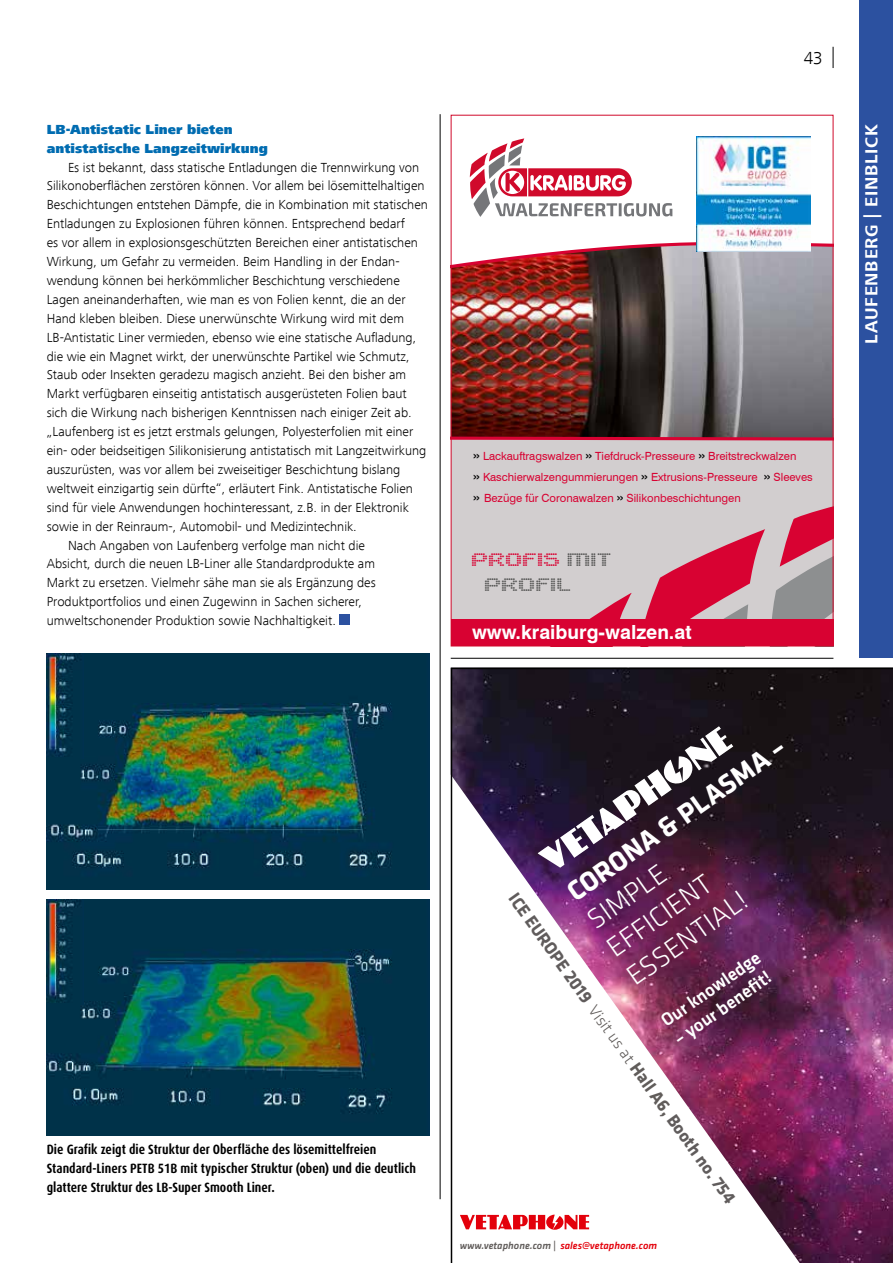
<style>
.page{position:relative;width:893px;height:1263px;background:#fff}
.page>*{position:absolute;margin:0;border:0;box-sizing:border-box;transform-origin:0 0}
.t1{font:300 28.5px/34px "Klavika";color:#fff}
.t2{font:700 28.5px "Klavika";color:#fff}
.t3{font:21.45px/25.5px "V5 Prophit Dot";color:#565655}
.t4{font:700 19.5px "Swiss 721 BT";color:#fff}
.t5{font:500 18.75px "Klavika";color:#fff}
.t6{font:700 18px "Klavika";color:#605c5c}
.t7{font:700 18px "Frutiger Next Com";letter-spacing:.04em;color:#fff}
.t8{font:300 18px "Frutiger Next Com";color:#000}
.t9{font:300 13.5px "Frutiger Next Com";color:#000}
.t10{font:700 condensed 13.5px/18.9px "Dax OT";color:#000}
.t11{font:900 13.5px/18.9px "Frutiger Next Com";letter-spacing:.005em;color:#006cb1}
.t12{font:11.25px/21px "Swiss 721 BT";color:#d80232}
.t13{font:italic 500 10.5px "Klavika";color:#e3000b}
.s1{font-size:15px;color:#000}
.s2{color:#d80232}
.s3{font-weight:300;font-size:16.5px;color:#605c5a}
.s4{color:#605c5a}
</style>
<div class="page">
<div style="left:859px;top:0;width:34px;height:1263px;background:#2c51a0"></div>
<svg style="left:833px;top:47px;width:1px;height:21px"></svg>
<div style="left:782px;top:658px;width:111px;height:47px;background:#fff"></div>
<hr style="left:451px;top:658px;width:382px;height:1px;background:#000">
<div style="left:339px;top:614px;width:11px;height:11px;background:#2c51a0"></div>
<img style="left:47px;top:899px;width:382px;height:236px">
<div style="left:451px;top:419px;width:382px;height:204px;background:#d2cecf"></div>
<svg style="left:470px;top:138px;width:202px;height:79px"></svg>
<img style="left:453px;top:242px;width:378px;height:199px">
<svg style="left:510px;top:507px;width:321px;height:113px"></svg>
<div style="left:451px;top:620px;width:382px;height:26px;background:#d80232"></div>
<img style="left:696px;top:137px;width:115px;height:115px">
<img style="left:47px;top:653px;width:382px;height:237px">
<img style="left:47px;top:653px;width:36px;height:105px">
<img style="left:47px;top:899px;width:36px;height:105px">
<hr style="left:440px;top:114px;width:1px;height:1085px;background:#000">
<img style="left:451px;top:668px;width:442px;height:595px">
<p class="t11" style="left:47px;top:120px;width:223px">LB-Antistatic Liner bieten antistatische Langzeitwirkung</p>
<p class="t9" style="left:68px;top:159px;width:353px">Es ist bekannt, dass statische Entladungen die Trennwirkung von</p>
<p class="t9" style="left:47px;top:178px;width:379px">Silikonoberflächen zerstören können. Vor allem bei lösemittelhaltigen</p>
<p class="t9" style="left:47px;top:197px;width:383px">Beschichtungen entstehen Dämpfe, die in Kombination mit statischen</p>
<p class="t9" style="left:47px;top:216px;width:360px">Entladungen zu Explosionen führen können. Entsprechend bedarf</p>
<p class="t9" style="left:47px;top:235px;width:373px">es vor allem in explosionsgeschützten Bereichen einer antistatischen</p>
<p class="t9" style="left:47px;top:254px;width:354px">Wirkung, um Gefahr zu vermeiden. Beim Handling in der Endan-</p>
<p class="t9" style="left:47px;top:273px;width:355px">wendung können bei herkömmlicher Beschichtung verschiedene</p>
<p class="t9" style="left:47px;top:292px;width:360px">Lagen aneinanderhaften, wie man es von Folien kennt, die an der</p>
<p class="t9" style="left:47px;top:310px;width:359px">Hand kleben bleiben. Diese unerwünschte Wirkung wird mit dem</p>
<p class="t9" style="left:47px;top:329px;width:371px">LB-Antistatic Liner vermieden, ebenso wie eine statische Aufladung,</p>
<p class="t9" style="left:47px;top:348px;width:364px">die wie ein Magnet wirkt, der unerwünschte Partikel wie Schmutz,</p>
<p class="t9" style="left:47px;top:367px;width:361px">Staub oder Insekten geradezu magisch anzieht. Bei den bisher am</p>
<p class="t9" style="left:47px;top:386px;width:361px">Markt verfügbaren einseitig antistatisch ausgerüsteten Folien baut</p>
<p class="t9" style="left:47px;top:405px;width:366px">sich die Wirkung nach bisherigen Kenntnissen nach einiger Zeit ab.</p>
<p class="t9" style="left:47px;top:424px;width:368px">„Laufenberg ist es jetzt erstmals gelungen, Polyesterfolien mit einer</p>
<p class="t9" style="left:47px;top:443px;width:381px">ein- oder beidseitigen Silikonisierung antistatisch mit Langzeitwirkung</p>
<p class="t9" style="left:47px;top:462px;width:355px">auszurüsten, was vor allem bei zweiseitiger Beschichtung bislang</p>
<p class="t9" style="left:47px;top:481px;width:368px">weltweit einzigartig sein dürfte“, erläutert Fink. Antistatische Folien</p>
<p class="t9" style="left:47px;top:499px;width:364px">sind für viele Anwendungen hochinteressant, z.B. in der Elektronik</p>
<p class="t9" style="left:47px;top:518px;width:312px">sowie in der Reinraum-, Automobil- und Medizintechnik.</p>
<p class="t9" style="left:68px;top:537px;width:298px">Nach Angaben von Laufenberg verfolge man nicht die</p>
<p class="t9" style="left:47px;top:556px;width:330px">Absicht, durch die neuen LB-Liner alle Standardprodukte am</p>
<p class="t9" style="left:47px;top:575px;width:330px">Markt zu ersetzen. Vielmehr sähe man sie als Ergänzung des</p>
<p class="t9" style="left:47px;top:594px;width:317px">Produktportfolios und einen Zugewinn in Sachen sicherer,</p>
<p class="t9" style="left:47px;top:613px;width:291px">umweltschonender Produktion sowie Nachhaltigkeit.</p>
<h3 class="t8" style="left:804px;top:48px;width:20px">43</h3>
<p class="t12" style="left:473px;top:446px;width:341px"><span class="s1">»</span> Lackauftragswalzen <span class="s1">»</span> Tiefdruck-Presseure <span class="s1">»</span> Breitstreckwalzen<br><span class="s1">»</span> Kaschierwalzengummierungen <span class="s1">»</span> Extrusions-Presseure <span class="s1">»</span> Sleeves <span class="s1">»</span> Bezüge für Coronawalzen <span class="s1">»</span> Silikonbeschichtungen</p>
<h2 class="t3" style="left:485px;top:546px;width:129px;text-indent:-13px"><span class="s2">PROFIS</span> MIT<br>PROFIL</h2>
<h3 class="t4" style="left:472px;top:620px;width:221px">www.kraiburg-walzen.at</h3>
<p class="t10" style="left:47px;top:1140px;width:371px">Die Grafik zeigt die Struktur der Oberfläche des lösemittelfreien<br>Standard-Liners PETB 51B mit typischer Struktur (oben) und die deutlich glattere Struktur des LB-Super Smooth Liner.</p>
<h1 class="t2" style="left:558px;top:877px;width:262px;rotate:-35deg">CORONA &amp; PLASMA –</h1>
<h1 class="t1" style="left:580px;top:908px;width:142px;rotate:-35deg">SIMPLE<br>EFFICIENT<br>ESSENTIAL!</h1>
<h3 class="t6" style="left:524px;top:887px;width:378px;rotate:55deg">ICE EUROPE 2019 <span class="s3">Visit us at</span> <span class="s4">Hall A6,</span> Booth no. 754</h3>
<h3 class="t5" style="left:656px;top:1012px;width:118px;rotate:-35deg">Our knowledge</h3>
<h3 class="t5" style="left:669px;top:1030px;width:115px;rotate:-35deg">– your benefit!</h3>
<p class="t13" style="left:460px;top:1238px;width:199px"><span class="s4">www.vetaphone.com |</span> sales@vetaphone.com</p>
<h3 class="t7" style="left:861px;top:343px;width:221px;rotate:-90deg">LAUFENBERG | EINBLICK</h3>
</div>
